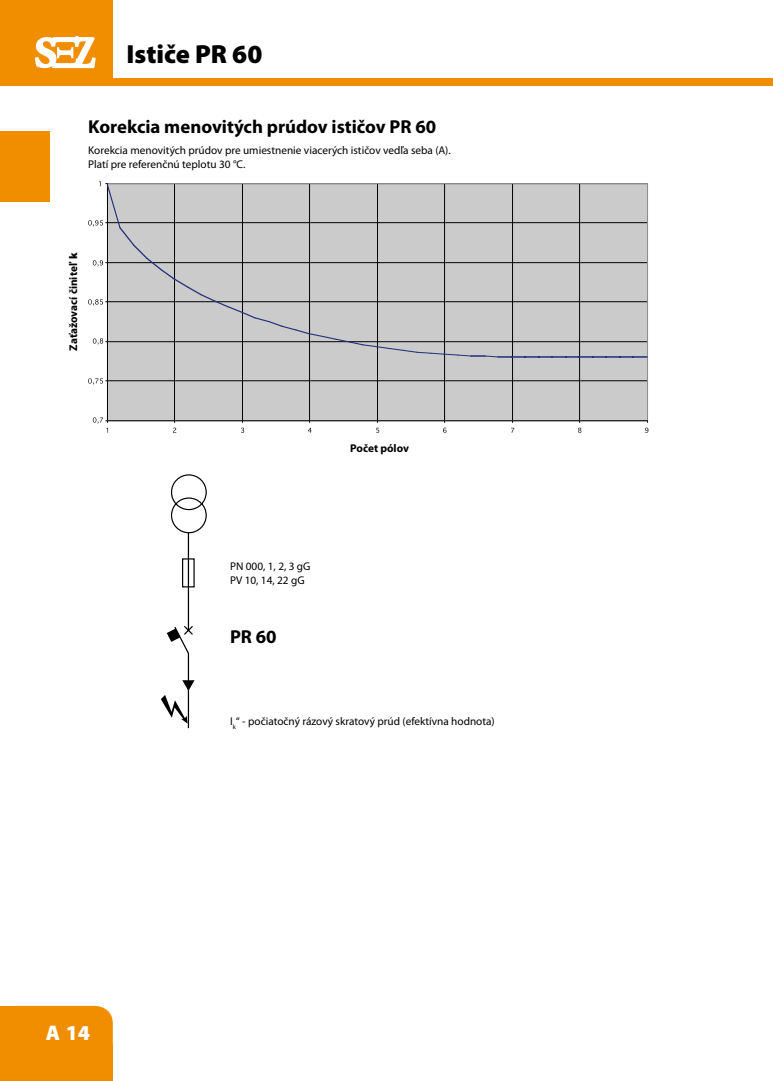
<style>
.page{position:relative;width:773px;height:1081px;background:#fff}
.page>*{position:absolute;margin:0;border:0;box-sizing:border-box;transform-origin:0 0}
.t1{font:900 26.25px "Myriad Pro";color:#000}
.t2{font:900 21.25px "Myriad Pro";color:#fff}
.t3{font:700 18.75px "Myriad Pro";color:#000}
.t4{font:11.25px/13.5px "Myriad Pro";color:#000}
.t5{font:700 11.25px "Myriad Pro";color:#000}
.s1{font-weight:900}
</style>
<div class="page">
<div style="left:0;top:78px;width:772px;height:7px;background:#f18e00"></div>
<div style="left:0;top:1006px;width:113px;height:75px;background:#f18e00"></div>
<div style="left:79px;top:1044px;width:34px;height:37px;background:#f18e00"></div>
<div style="left:0;top:1044px;width:33px;height:37px;background:#f18e00"></div>
<div style="left:0;top:1006px;width:33px;height:36px;background:#f18e00"></div>
<div style="left:0;top:131px;width:50px;height:71px;background:#f18e00"></div>
<div style="left:0;top:0;width:112px;height:82px;background:#f18e00"></div>
<svg style="left:35px;top:36px;width:61px;height:32px"></svg>
<svg style="left:161px;top:474px;width:46px;height:254px"></svg>
<div style="left:107px;top:183px;width:540px;height:238px;background:#cbcbcb"></div>
<hr style="left:107px;top:380px;width:540px;height:1px;background:#010101">
<hr style="left:174px;top:183px;width:1px;height:238px;background:#010101">
<hr style="left:242px;top:183px;width:1px;height:238px;background:#010101">
<hr style="left:309px;top:183px;width:1px;height:238px;background:#010101">
<hr style="left:377px;top:183px;width:1px;height:238px;background:#010101">
<hr style="left:444px;top:183px;width:1px;height:238px;background:#010101">
<hr style="left:512px;top:183px;width:1px;height:238px;background:#010101">
<hr style="left:579px;top:183px;width:1px;height:238px;background:#010101">
<hr style="left:647px;top:183px;width:1px;height:238px;background:#929292">
<hr style="left:107px;top:183px;width:1px;height:238px;background:#010101">
<hr style="left:107px;top:420px;width:540px;height:1px;background:#010101">
<svg style="left:88px;top:378px;width:20px;height:7px"></svg>
<svg style="left:88px;top:181px;width:559px;height:177px"></svg>
<svg style="left:93px;top:417px;width:15px;height:16px"></svg>
<svg style="left:173px;top:421px;width:3px;height:12px"></svg>
<svg style="left:241px;top:421px;width:3px;height:12px"></svg>
<svg style="left:308px;top:421px;width:3px;height:12px"></svg>
<svg style="left:376px;top:421px;width:3px;height:12px"></svg>
<svg style="left:443px;top:421px;width:3px;height:12px"></svg>
<svg style="left:511px;top:421px;width:3px;height:12px"></svg>
<svg style="left:578px;top:421px;width:3px;height:12px"></svg>
<svg style="left:645px;top:421px;width:3px;height:12px"></svg>
<h1 class="t1" style="left:127px;top:39px;width:137px">Ističe PR 60</h1>
<h3 class="t3" style="left:88px;top:114px;width:349px">Korekcia menovitých prúdov ističov PR 60</h3>
<p class="t4" style="left:88px;top:143px;width:364px">Korekcia menovitých prúdov pre umiestnenie viacerých ističov vedľa seba (A).<br>Platí pre referenčnú teplotu 30 °C.</p>
<p class="t5" style="left:66px;top:351px;width:100px;rotate:-90deg">Zaťažovací činiteľ <span class="s1">k</span></p>
<p class="t5" style="left:350px;top:441px;width:60px">Počet pólov</p>
<p class="t4" style="left:230px;top:559px;width:82px">PN 000, 1, 2, 3 gG<br>PV 10, 14, 22 gG</p>
<h3 class="t3" style="left:230px;top:624px;width:48px">PR 60</h3>
<p class="t4" style="left:230px;top:714px;width:266px">I<sub>k</sub>‘‘ - počiatočný rázový skratový prúd (efektívna hodnota)</p>
<h2 class="t2" style="left:46px;top:1020px;width:46px">A 14</h2>
</div>
